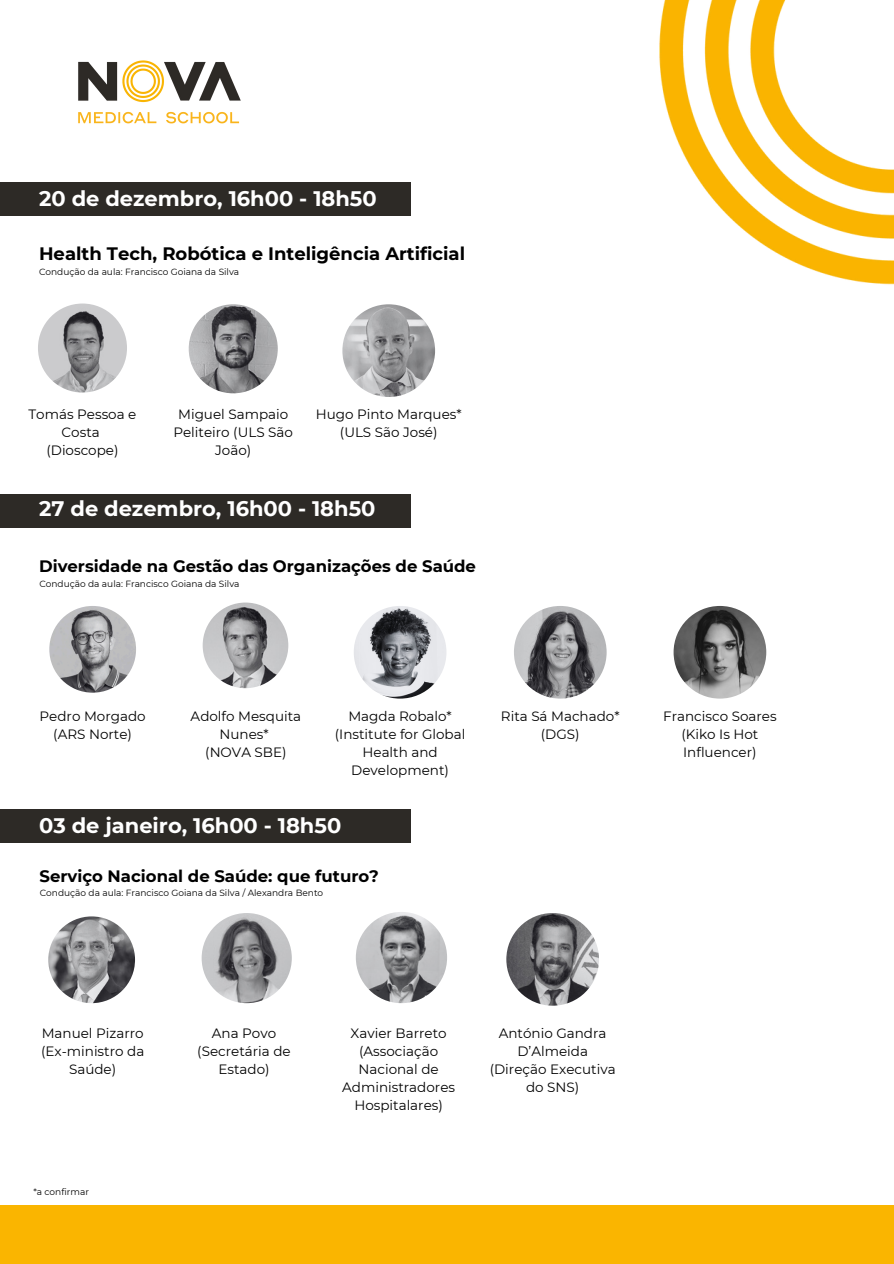
<style>
.page{position:relative;width:894px;height:1264px;background:#fff}
.page>*{position:absolute;margin:0;border:0;box-sizing:border-box;transform-origin:0 0}
.t1{font:700 21px "Montserrat";color:#fff}
.t2{font:700 18px "Montserrat";color:#000}
.t3{font:700 16.5px "Montserrat";color:#000}
.t4{font:13.5px/18px "Montserrat";color:#000;text-align:center}
.t5{font:9px "Montserrat";color:#000}
</style>
<div class="page">
<img style="left:78px;top:60px;width:163px;height:64px">
<img style="left:659px;top:0;width:234px;height:285px">
<div style="left:0;top:182px;width:411px;height:34px;background:#2d2a26"></div>
<img style="left:189px;top:304px;width:89px;height:89px;border-radius:50%">
<div style="left:0;top:494px;width:411px;height:34px;background:#2d2a26"></div>
<img style="left:49px;top:606px;width:87px;height:86px;border-radius:50%">
<img style="left:203px;top:602px;width:85px;height:86px;border-radius:50%">
<div style="left:0;top:809px;width:411px;height:34px;background:#2d2a26"></div>
<img style="left:38px;top:303px;width:89px;height:89px;border-radius:50%">
<img style="left:48px;top:916px;width:87px;height:87px;border-radius:50%">
<img style="left:201px;top:913px;width:91px;height:90px;border-radius:50%">
<img style="left:356px;top:911px;width:91px;height:92px;border-radius:50%">
<img style="left:353px;top:606px;width:93px;height:92px;border-radius:50%">
<img style="left:514px;top:606px;width:92px;height:92px;border-radius:50%">
<img style="left:506px;top:913px;width:93px;height:92px;border-radius:50%">
<img style="left:342px;top:304px;width:93px;height:93px;border-radius:50%">
<img style="left:673px;top:606px;width:93px;height:92px;border-radius:50%">
<div style="left:0;top:1205px;width:893px;height:58px;background:#fab500"></div>
<p class="t1" style="left:39px;top:186px;width:339px">20 de dezembro, 16h00 - 18h50</p>
<p class="t2" style="left:39px;top:243px;width:427px">Health Tech, Robótica e Inteligência Artificial</p>
<p class="t5" style="left:39px;top:266px;width:201px">Condução da aula: Francisco Goiana da Silva</p>
<p class="t4" style="left:28px;top:405px;width:109px">Tomás Pessoa e<br>Costa (Dioscope)</p>
<h3 class="t4" style="left:173px;top:405px;width:121px">Miguel Sampaio<br>Peliteiro (ULS São<br>João)</h3>
<h3 class="t4" style="left:316px;top:405px;width:147px">Hugo Pinto Marques* (ULS São José)</h3>
<h3 class="t1" style="left:39px;top:495px;width:338px">27 de dezembro, 16h00 - 18h50</h3>
<h3 class="t3" style="left:39px;top:556px;width:438px">Diversidade na Gestão das Organizações de Saúde</h3>
<p class="t5" style="left:39px;top:578px;width:201px">Condução da aula: Francisco Goiana da Silva</p>
<h1 class="t4" style="left:40px;top:706px;width:108px">Pedro Morgado (ARS Norte)</h1>
<h2 class="t4" style="left:190px;top:706px;width:112px">Adolfo Mesquita<br>Nunes*<br>(NOVA SBE)</h2>
<p class="t4" style="left:335px;top:706px;width:132px">Magda Robalo* (Institute for Global<br>Health and<br>Development)</p>
<p class="t4" style="left:501px;top:706px;width:120px">Rita Sá Machado* (DGS)</p>
<p class="t1" style="left:39px;top:812px;width:303px">03 de janeiro, 16h00 - 18h50</p>
<h3 class="t3" style="left:40px;top:865px;width:341px">Serviço Nacional de Saúde: que futuro?</h3>
<h3 class="t5" style="left:40px;top:887px;width:285px">Condução da aula: Francisco Goiana da Silva / Alexandra Bento</h3>
<h3 class="t4" style="left:663px;top:706px;width:115px">Francisco Soares (Kiko Is Hot<br>Influencer)</h3>
<h3 class="t4" style="left:41px;top:1023px;width:105px">Manuel Pizarro (Ex-ministro da<br>Saúde)</h3>
<h3 class="t4" style="left:197px;top:1023px;width:95px">Ana Povo (Secretária de<br>Estado)</h3>
<p class="t5" style="left:33px;top:1185px;width:57px">*a confirmar</p>
<h1 class="t4" style="left:342px;top:1023px;width:114px">Xavier Barreto (Associação<br>Nacional de<br>Administradores<br>Hospitalares)</h1>
<p class="t4" style="left:489px;top:1023px;width:127px">António Gandra<br>D’Almeida (Direção Executiva do SNS)</p>
</div>
